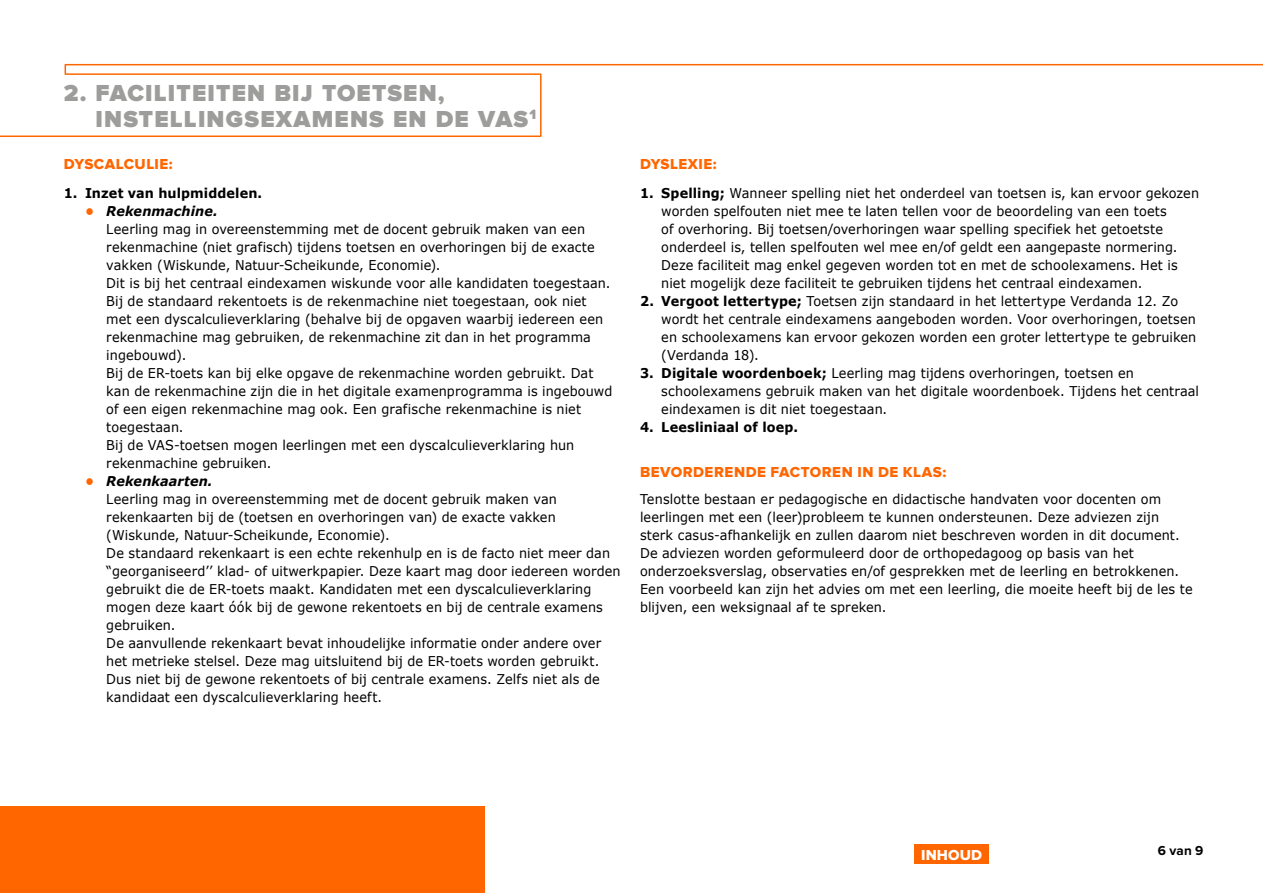
<style>
.page{position:relative;width:1263px;height:893px;background:#fff}
.page>*{position:absolute;margin:0;border:0;box-sizing:border-box;transform-origin:0 0}
.t1{font:900 24px/25.5px "Proxima Nova";letter-spacing:.05em;color:#9d9d9c}
.t2{font:15px "Proxima Nova Extrabld";letter-spacing:.035em;color:#f60}
.t3{font:15px "Proxima Nova Extrabld";letter-spacing:.01em;color:#fff}
.t4{font:13.5px/18px "Verdana";letter-spacing:.005em;color:#000;scale:.95 1}
.t5{font:700 13.5px "Verdana";letter-spacing:.01em;color:#000;scale:.95 1}
.t6{font:700 13.5px "Proxima Nova";color:#000}
.s1{font-weight:700;color:#f60}
.s2{font-weight:700;font-style:italic}
.s3{font-weight:700}
</style>
<div class="page">
<div style="left:0;top:807px;width:485px;height:86px;background:#f60"></div>
<svg style="left:0;top:63px;width:1263px;height:74px"></svg>
<div style="left:914px;top:845px;width:75px;height:19px;background:#f60"></div>
<h1 class="t1" style="left:96px;top:81px;width:442px;text-indent:-32px">2. FACILITEITEN BIJ TOETSEN,<br>INSTELLINGSEXAMENS EN DE VAS<sup>1</sup></h1>
<p class="t2" style="left:64px;top:156px;width:110px">DYSCALCULIE:</p>
<p class="t5" style="left:64px;top:184px;width:210px">1. Inzet van hulpmiddelen.</p>
<p class="t4" style="left:106px;top:202px;width:534px;text-indent:-21px"><span class="s1">•</span> <span class="s2">Rekenmachine.<br></span>Leerling mag in overeenstemming met de docent gebruik maken van een rekenmachine (niet grafisch) tijdens toetsen en overhoringen bij de exacte vakken (Wiskunde, Natuur-Scheikunde, Economie).<br>Dit is bij het centraal eindexamen wiskunde voor alle kandidaten toegestaan.<br>Bij de standaard rekentoets is de rekenmachine niet toegestaan, ook niet met een dyscalculieverklaring (behalve bij de opgaven waarbij iedereen een rekenmachine mag gebruiken, de rekenmachine zit dan in het programma ingebouwd).<br>Bij de ER-toets kan bij elke opgave de rekenmachine worden gebruikt. Dat kan de rekenmachine zijn die in het digitale examenprogramma is ingebouwd of een eigen rekenmachine mag ook. Een grafische rekenmachine is niet toegestaan.<br>Bij de VAS-toetsen mogen leerlingen met een dyscalculieverklaring hun rekenmachine gebruiken.</p>
<p class="t4" style="left:106px;top:472px;width:543px;text-indent:-21px"><span class="s1">•</span> <span class="s2">Rekenkaarten.<br></span>Leerling mag in overeenstemming met de docent gebruik maken van rekenkaarten bij de (toetsen en overhoringen van) de exacte vakken (Wiskunde, Natuur-Scheikunde, Economie).<br>De standaard rekenkaart is een echte rekenhulp en is de facto niet meer dan “georganiseerd’’ klad- of uitwerkpapier. Deze kaart mag door iedereen worden gebruikt die de ER-toets maakt. Kandidaten met een dyscalculieverklaring mogen deze kaart óók bij de gewone rekentoets en bij de centrale examens gebruiken.<br>De aanvullende rekenkaart bevat inhoudelijke informatie onder andere over het metrieke stelsel. Deze mag uitsluitend bij de ER-toets worden gebruikt.<br>Dus niet bij de gewone rekentoets of bij centrale examens. Zelfs niet als de kandidaat een dyscalculieverklaring heeft.</p>
<p class="t2" style="left:640px;top:156px;width:78px">DYSLEXIE:</p>
<p class="t4" style="left:661px;top:184px;width:568px;text-indent:-21px"><span class="s3">1. Spelling;</span> Wanneer spelling niet het onderdeel van toetsen is, kan ervoor gekozen worden spelfouten niet mee te laten tellen voor de beoordeling van een toets<br>of overhoring. Bij toetsen/overhoringen waar spelling specifiek het getoetste onderdeel is, tellen spelfouten wel mee en/of geldt een aangepaste normering.<br>Deze faciliteit mag enkel gegeven worden tot en met de schoolexamens. Het is niet mogelijk deze faciliteit te gebruiken tijdens het centraal eindexamen.</p>
<p class="t4" style="left:661px;top:292px;width:565px;text-indent:-21px"><span class="s3">2. Vergoot lettertype;</span> Toetsen zijn standaard in het lettertype Verdanda 12. Zo wordt het centrale eindexamens aangeboden worden. Voor overhoringen, toetsen en schoolexamens kan ervoor gekozen worden een groter lettertype te gebruiken (Verdanda 18).</p>
<p class="t4" style="left:661px;top:364px;width:568px;text-indent:-21px"><span class="s3">3. Digitale woordenboek;</span> Leerling mag tijdens overhoringen, toetsen en schoolexamens gebruik maken van het digitale woordenboek. Tijdens het centraal eindexamen is dit niet toegestaan.</p>
<p class="t5" style="left:640px;top:417px;width:168px">4. Leesliniaal of loep.</p>
<p class="t2" style="left:640px;top:463px;width:308px">BEVORDERENDE FACTOREN IN DE KLAS:</p>
<p class="t4" style="left:640px;top:490px;width:583px">Tenslotte bestaan er pedagogische en didactische handvaten voor docenten om leerlingen met een (leer)probleem te kunnen ondersteunen. Deze adviezen zijn sterk casus-afhankelijk en zullen daarom niet beschreven worden in dit document.<br>De adviezen worden geformuleerd door de orthopedagoog op basis van het onderzoeksverslag, observaties en/of gesprekken met de leerling en betrokkenen.<br>Een voorbeeld kan zijn het advies om met een leerling, die moeite heeft bij de les te blijven, een weksignaal af te spreken.</p>
<p class="t3" style="left:921px;top:847px;width:62px">INHOUD</p>
<p class="t6" style="left:1158px;top:842px;width:47px">6 van 9</p>
</div>
